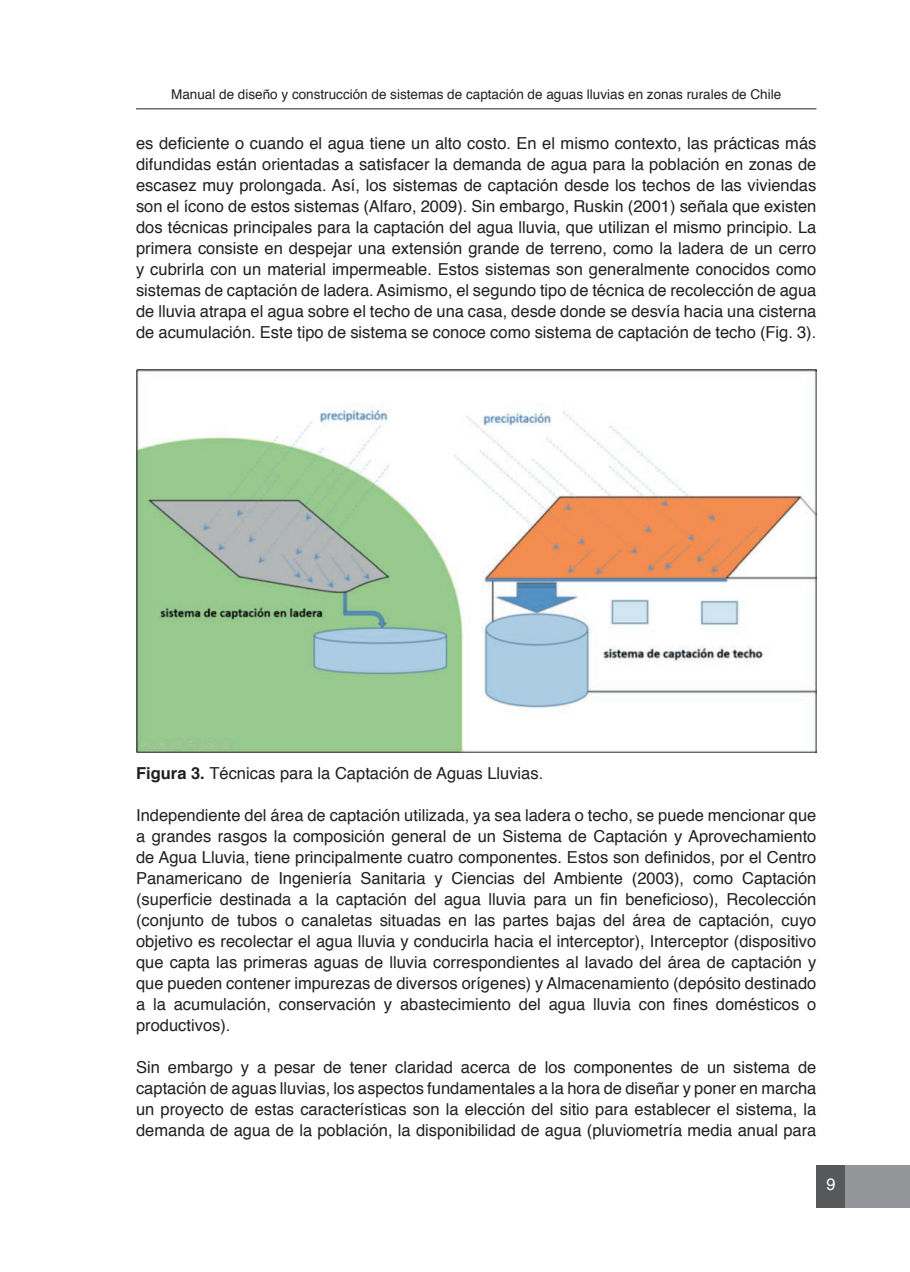
<style>
.page{position:relative;width:910px;height:1272px;background:#fff}
.page>*{position:absolute;margin:0;border:0;box-sizing:border-box;transform-origin:0 0}
.t1{font:16.5px/21px "Helvetica";color:#231f20;text-align:justify}
.t2{font:16.5px "Helvetica";color:#fff}
.t3{font:13.5px "Helvetica";color:#231f20}
.s1{font-weight:700}
</style>
<div class="page">
<hr style="left:136px;top:108px;width:680px;height:1px;background:#231f20">
<div style="left:817px;top:1165px;width:84px;height:42px;background:#57585a"></div>
<div style="left:846px;top:1165px;width:64px;height:42px;background:#939598"></div>
<img style="left:136px;top:369px;width:680px;height:383px">
<p class="t3" style="left:171px;top:84px;width:612px">Manual de diseño y construcción de sistemas de captación de aguas lluvias en zonas rurales de Chile</p>
<p class="t1" style="left:136px;top:133px;width:682px">es deficiente o cuando el agua tiene un alto costo. En el mismo contexto, las prácticas más difundidas están orientadas a satisfacer la demanda de agua para la población en zonas de escasez muy prolongada. Así, los sistemas de captación desde los techos de las viviendas son el ícono de estos sistemas (Alfaro, 2009). Sin embargo, Ruskin (2001) señala que existen dos técnicas principales para la captación del agua lluvia, que utilizan el mismo principio. La primera consiste en despejar una extensión grande de terreno, como la ladera de un cerro y cubrirla con un material impermeable. Estos sistemas son generalmente conocidos como sistemas de captación de ladera. Asimismo, el segundo tipo de técnica de recolección de agua de lluvia atrapa el agua sobre el techo de una casa, desde donde se desvía hacia una cisterna de acumulación. Este tipo de sistema se conoce como sistema de captación de techo (Fig. 3).</p>
<p class="t1" style="left:136px;top:763px;width:409px"><span class="s1">Figura 3.</span> Técnicas para la Captación de Aguas Lluvias.</p>
<p class="t1" style="left:136px;top:805px;width:682px">Independiente del área de captación utilizada, ya sea ladera o techo, se puede mencionar que a grandes rasgos la composición general de un Sistema de Captación y Aprovechamiento de Agua Lluvia, tiene principalmente cuatro componentes. Estos son definidos, por el Centro Panamericano de Ingeniería Sanitaria y Ciencias del Ambiente (2003), como Captación (superficie destinada a la captación del agua lluvia para un fin beneficioso), Recolección (conjunto de tubos o canaletas situadas en las partes bajas del área de captación, cuyo objetivo es recolectar el agua lluvia y conducirla hacia el interceptor), Interceptor (dispositivo que capta las primeras aguas de lluvia correspondientes al lavado del área de captación y que pueden contener impurezas de diversos orígenes) y Almacenamiento (depósito destinado a la acumulación, conservación y abastecimiento del agua lluvia con fines domésticos o productivos).</p>
<p class="t1" style="left:136px;top:1057px;width:682px">Sin embargo y a pesar de tener claridad acerca de los componentes de un sistema de captación de aguas lluvias, los aspectos fundamentales a la hora de diseñar y poner en marcha un proyecto de estas características son la elección del sitio para establecer el sistema, la demanda de agua de la población, la disponibilidad de agua (pluviometría media anual para</p>
<p class="t2" style="left:827px;top:1171px;width:11px">9</p>
</div>
